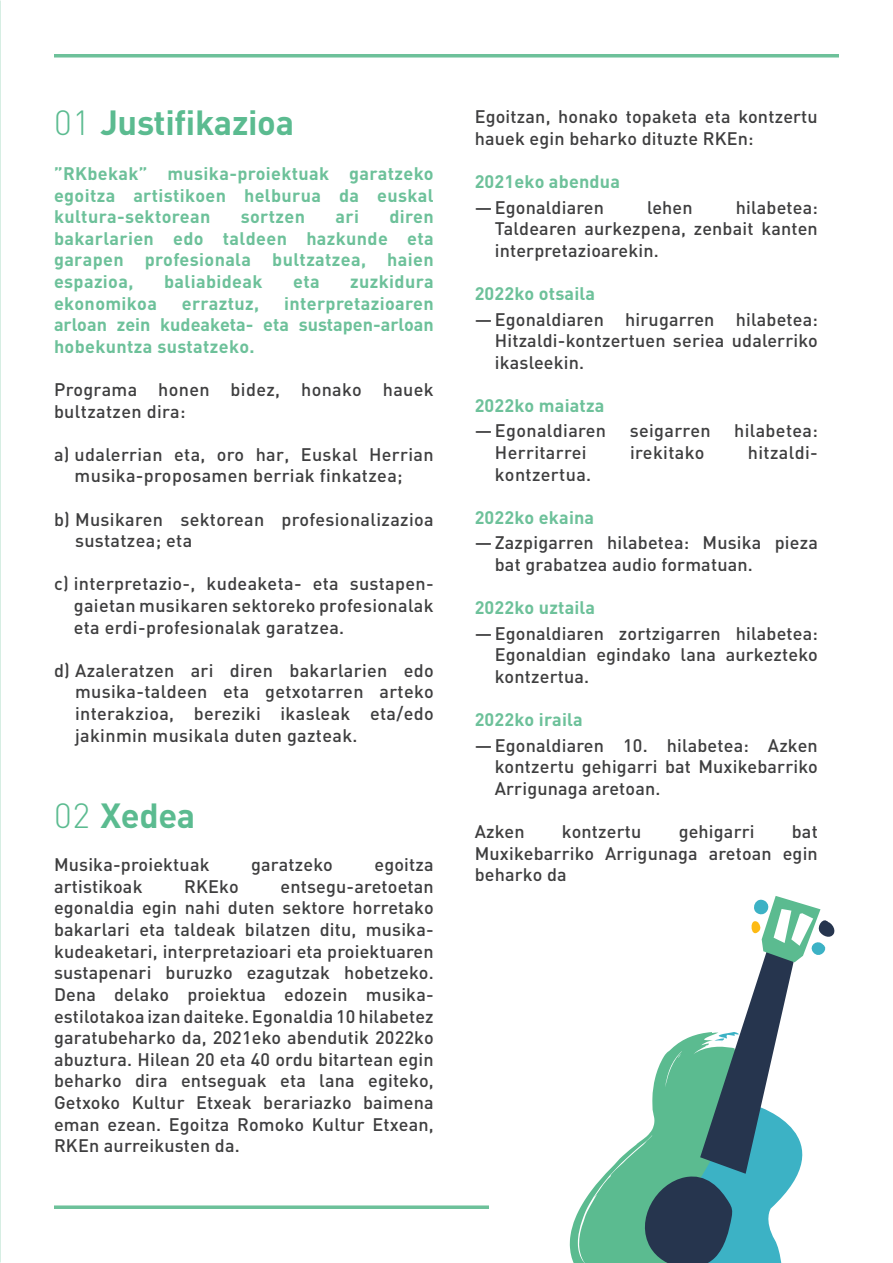
<style>
.page{position:relative;width:893px;height:1263px;background:#fff}
.page>*{position:absolute;margin:0;border:0;box-sizing:border-box;transform-origin:0 0}
.t1{font:700 34.5px "DIN";letter-spacing:-.01em;color:#5bbb90}
.t2{font:500 18px/21.6px "DIN";letter-spacing:.01em;color:#3e3e3f;text-align:justify}
.t3{font:700 18px/21.6px "DIN";letter-spacing:.02em;color:#6dc19a;text-align:justify}
.s1{font-weight:300}
</style>
<div class="page">
<svg style="left:54px;top:54px;width:785px;height:4px;background:#7ec8a6"></svg>
<svg style="left:54px;top:1205px;width:435px;height:4px;background:#7ec8a6"></svg>
<svg style="left:569px;top:896px;width:266px;height:367px"></svg>
<p class="t1" style="left:54px;top:100px;width:242px"><span class="s1">01</span> Justifikazioa</p>
<p class="t3" style="left:54px;top:162px;width:381px">”RKbekak” musika-proiektuak garatzeko egoitza artistikoen helburua da euskal kultura-sektorean</p>
<p class="t3" style="left:54px;top:205px;width:381px;text-indent:335px">diren bakarlarien edo taldeen hazkunde eta garapen profesionala bultzatzea, haien espazioa,</p>
<p class="t3" style="left:241px;top:205px;width:66px">sortzen</p>
<p class="t3" style="left:335px;top:205px;width:25px">ari</p>
<p class="t3" style="left:164px;top:270px;width:100px">baliabideak</p>
<p class="t3" style="left:293px;top:270px;width:28px">eta</p>
<p class="t3" style="left:350px;top:270px;width:85px">zuzkidura</p>
<p class="t3" style="left:54px;top:291px;width:381px;text-indent:230px">interpretazioaren arloan zein kudeaketa- eta sustapen-arloan hobekuntza sustatzeko.</p>
<p class="t2" style="left:54px;top:378px;width:381px">Programa honen bidez, honako hauek bultzatzen dira:</p>
<p class="t2" style="left:54px;top:443px;width:381px;text-align:center">a) udalerrian eta, oro har, Euskal Herrian musika-proposamen berriak finkatzea;</p>
<p class="t2" style="left:75px;top:508px;width:360px;text-indent:-21px">b) Musikaren sektorean profesionalizazioa sustatzea; eta</p>
<p class="t2" style="left:74px;top:572px;width:361px;text-indent:-20px">c) interpretazio-, kudeaketa- eta sustapen&shy;gaietan musikaren sektoreko profesionalak eta erdi-profesionalak garatzea.</p>
<p class="t2" style="left:75px;top:659px;width:360px;text-indent:-21px">d) Azaleratzen ari diren bakarlarien edo musika-taldeen eta getxotarren arteko interakzioa, bereziki ikasleak eta/edo jakinmin musikala duten gazteak.</p>
<p class="t3" style="left:54px;top:291px;width:104px">ekonomikoa</p>
<p class="t3" style="left:182px;top:291px;width:79px">erraztuz,</p>
<p class="t1" style="left:54px;top:793px;width:143px"><span class="s1">02</span> Xedea</p>
<p class="t2" style="left:54px;top:853px;width:157px">Musika-proiektuak</p>
<p class="t2" style="left:251px;top:853px;width:83px">garatzeko</p>
<p class="t2" style="left:374px;top:853px;width:61px">egoitza</p>
<p class="t2" style="left:54px;top:875px;width:90px">artistikoak</p>
<p class="t2" style="left:184px;top:875px;width:56px">RKEko</p>
<p class="t2" style="left:54px;top:875px;width:381px;text-indent:226px">entsegu-aretoetan egonaldia egin nahi duten sektore horretako bakarlari eta taldeak bilatzen ditu, musika&shy;kudeaketari, interpretazioari eta proiektuaren sustapenari buruzko ezagutzak hobetzeko.<br>Dena delako proiektua edozein musika&shy;estilotakoa izan daiteke. Egonaldia 10 hilabetez garatubeharko da, 2021eko abendutik 2022ko abuztura. Hilean 20 eta 40 ordu bitartean egin beharko dira entseguak eta lana egiteko, Getxoko Kultur Etxeak berariazko baimena eman ezean. Egoitza Romoko Kultur Etxean, RKEn aurreikusten da.</p>
<p class="t2" style="left:475px;top:105px;width:345px">Egoitzan, honako topaketa eta kontzertu hauek egin beharko dituzte RKEn:</p>
<p class="t3" style="left:475px;top:170px;width:147px">2021eko abendua</p>
<p class="t2" style="left:475px;top:196px;width:131px">— Egonaldiaren</p>
<p class="t2" style="left:647px;top:196px;width:47px">lehen</p>
<p class="t2" style="left:495px;top:196px;width:325px;text-indent:241px">hilabetea:<br>Taldearen aurkezpena, zenbait kanten interpretazioarekin.</p>
<p class="t3" style="left:475px;top:282px;width:122px">2022ko otsaila</p>
<p class="t2" style="left:495px;top:308px;width:325px;text-indent:-20px">— Egonaldiaren hirugarren hilabetea:<br>Hitzaldi-kontzertuen seriea udalerriko ikasleekin.</p>
<p class="t3" style="left:475px;top:394px;width:131px">2022ko maiatza</p>
<p class="t2" style="left:475px;top:419px;width:133px">— Egonaldiaren</p>
<p class="t2" style="left:630px;top:419px;width:82px">seigarren</p>
<p class="t2" style="left:734px;top:419px;width:85px">hilabetea:</p>
<p class="t2" style="left:495px;top:441px;width:93px">Herritarrei</p>
<p class="t2" style="left:630px;top:441px;width:76px">irekitako</p>
<p class="t2" style="left:748px;top:441px;width:71px">hitzaldi-</p>
<p class="t2" style="left:495px;top:463px;width:98px">kontzertua.</p>
<p class="t3" style="left:475px;top:506px;width:121px">2022ko ekaina</p>
<p class="t2" style="left:495px;top:531px;width:325px;text-indent:-20px">— Zazpigarren hilabetea: Musika pieza bat grabatzea audio formatuan.</p>
<p class="t3" style="left:475px;top:596px;width:122px">2022ko uztaila</p>
<p class="t2" style="left:495px;top:622px;width:325px;text-indent:-20px">— Egonaldiaren zortzigarren hilabetea:<br>Egonaldian egindako lana aurkezteko kontzertua.</p>
<p class="t3" style="left:475px;top:708px;width:110px">2022ko iraila</p>
<p class="t2" style="left:495px;top:734px;width:325px;text-indent:-20px">— Egonaldiaren 10. hilabetea: Azken kontzertu gehigarri bat Muxikebarriko Arrigunaga aretoan.</p>
<p class="t2" style="left:475px;top:820px;width:51px">Azken</p>
<p class="t2" style="left:562px;top:820px;width:81px">kontzertu</p>
<p class="t2" style="left:679px;top:820px;width:77px">gehigarri</p>
<p class="t2" style="left:475px;top:820px;width:345px;text-indent:317px">bat Muxikebarriko Arrigunaga aretoan egin beharko da</p>
</div>
